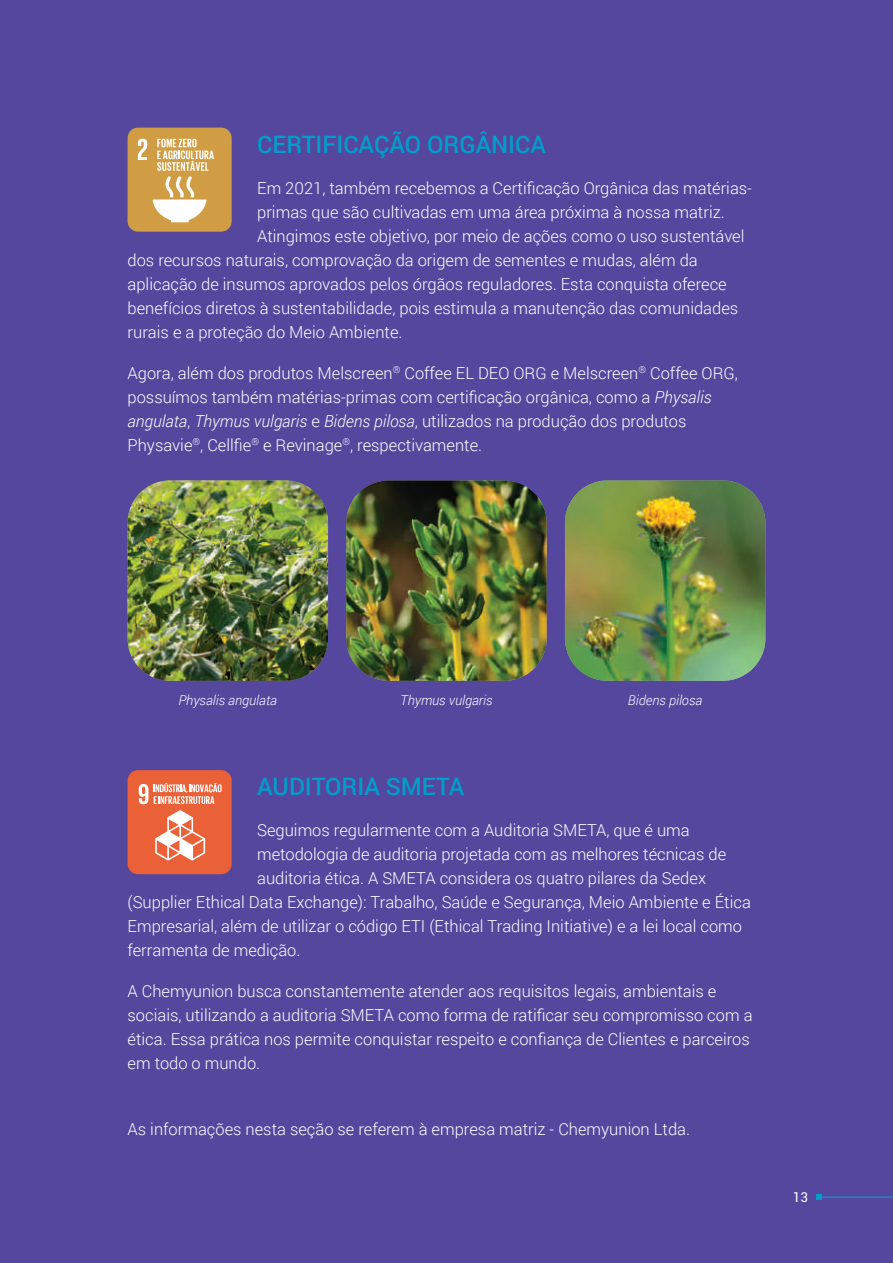
<style>
.page{position:relative;width:893px;height:1263px;background:#54479d}
.page>*{position:absolute;margin:0;border:0;box-sizing:border-box;transform-origin:0 0}
.t1{font:500 24px "Roboto";color:#019ecb}
.t2{font:300 16.5px/24px "Roboto";color:#fff}
.t3{font:italic 300 13.5px "Roboto";color:#fff}
.t4{font:13.5px "Roboto";color:#fff}
.s1{font-style:italic}
</style>
<div class="page">
<div style="left:128px;top:128px;width:104px;height:104px;background:#d19d44;border-radius:10px"></div>
<svg style="left:138px;top:139px;width:9px;height:21px"></svg>
<svg style="left:153px;top:139px;width:61px;height:83px"></svg>
<div style="left:128px;top:770px;width:104px;height:104px;background:#ea6037;border-radius:10px"></div>
<svg style="left:139px;top:784px;width:9px;height:20px"></svg>
<svg style="left:155px;top:810px;width:50px;height:50px"></svg>
<svg style="left:154px;top:783px;width:68px;height:21px"></svg>
<img style="left:128px;top:480px;width:200px;height:201px">
<img style="left:346px;top:480px;width:201px;height:201px">
<img style="left:565px;top:480px;width:200px;height:201px">
<hr style="left:819px;top:1196px;width:74px;height:2px;background:#019ecb">
<svg style="left:816px;top:1194px;width:6px;height:6px"></svg>
<h1 class="t1" style="left:257px;top:127px;width:290px">CERTIFICAÇÃO ORGÂNICA</h1>
<p class="t2" style="left:257px;top:175px;width:496px">Em 2021, também recebemos a Certificação Orgânica das matérias-</p>
<p class="t2" style="left:257px;top:199px;width:469px">primas que são cultivadas em uma área próxima à nossa matriz.</p>
<p class="t2" style="left:257px;top:223px;width:489px">Atingimos este objetivo, por meio de ações como o uso sustentável</p>
<p class="t2" style="left:128px;top:247px;width:572px">dos recursos naturais, comprovação da origem de sementes e mudas, além da</p>
<p class="t2" style="left:128px;top:271px;width:601px">aplicação de insumos aprovados pelos órgãos reguladores. Esta conquista oferece</p>
<p class="t2" style="left:128px;top:295px;width:612px">benefícios diretos à sustentabilidade, pois estimula a manutenção das comunidades</p>
<p class="t2" style="left:128px;top:319px;width:276px">rurais e a proteção do Meio Ambiente.</p>
<p class="t2" style="left:128px;top:360px;width:612px">Agora, além dos produtos Melscreen<sup>®</sup> Coffee EL DEO ORG e Melscreen<sup>®</sup> Coffee ORG, possuímos também matérias-primas com certificação orgânica, como a <span class="s1">Physalis angulata</span>, <span class="s1">Thymus vulgaris</span> e <span class="s1">Bidens pilosa</span>, utilizados na produção dos produtos Physavie<sup>®</sup>, Cellfie<sup>®</sup> e Revinage<sup>®</sup>, respectivamente.</p>
<p class="t3" style="left:178px;top:691px;width:100px">Physalis angulata</p>
<p class="t3" style="left:400px;top:691px;width:94px">Thymus vulgaris</p>
<p class="t3" style="left:628px;top:691px;width:76px">Bidens pilosa</p>
<h1 class="t1" style="left:257px;top:770px;width:209px">AUDITORIA SMETA</h1>
<p class="t2" style="left:257px;top:818px;width:434px">Seguimos regularmente com a Auditoria SMETA, que é uma</p>
<p class="t2" style="left:257px;top:842px;width:471px">metodologia de auditoria projetada com as melhores técnicas de</p>
<p class="t2" style="left:257px;top:866px;width:450px">auditoria ética. A SMETA considera os quatro pilares da Sedex</p>
<p class="t2" style="left:128px;top:890px;width:625px">(Supplier Ethical Data Exchange): Trabalho, Saúde e Segurança, Meio Ambiente e Ética</p>
<p class="t2" style="left:128px;top:914px;width:616px">Empresarial, além de utilizar o código ETI (Ethical Trading Initiative) e a lei local como</p>
<p class="t2" style="left:128px;top:938px;width:174px">ferramenta de medição.</p>
<p class="t2" style="left:128px;top:979px;width:626px">A Chemyunion busca constantemente atender aos requisitos legais, ambientais e sociais, utilizando a auditoria SMETA como forma de ratificar seu compromisso com a ética. Essa prática nos permite conquistar respeito e confiança de Clientes e parceiros em todo o mundo.</p>
<p class="t2" style="left:128px;top:1117px;width:564px">As informações nesta seção se referem à empresa matriz - Chemyunion Ltda.</p>
<p class="t4" style="left:793px;top:1188px;width:17px">13</p>
</div>
